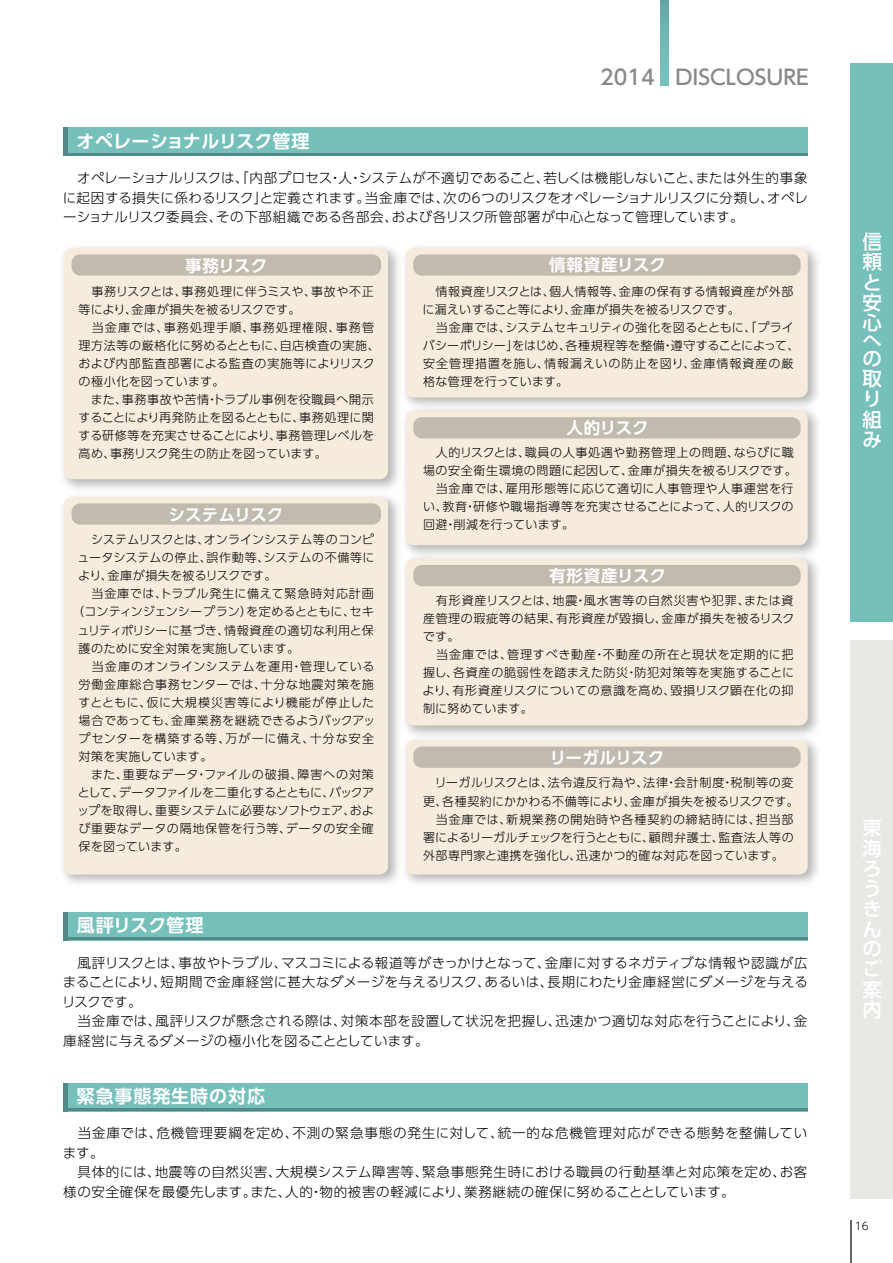
<style>
.page{position:relative;width:893px;height:1263px;background:#fff}
.page>*{position:absolute;margin:0;border:0;box-sizing:border-box;transform-origin:0 0}
.t1{font:500 20.7px "UD Shin Go Pro";color:#898989}
.t2{font:500 19.5px/20.2px "UD Shin Go Pro";color:#fff}
.t3{font:700 18px "UD Shin Go Pro De";letter-spacing:.015em;color:#fff}
.t4{font:700 18px "UD Shin Go Pro De";letter-spacing:.035em;color:#fff}
.t5{font:700 18px "UD Shin Go Pro De";letter-spacing:.005em;color:#fff}
.t6{font:700 16.5px "UD Shin Go Pro De";color:#fff}
.t7{font:700 16.5px "UD Shin Go Pro De";letter-spacing:.025em;color:#fff}
.t8{font:300 13.5px/19.5px "UD Shin Go Pro";letter-spacing:.03em;color:#000;text-align:justify}
.t9{font:300 13.5px/19.5px "UD Shin Go Pro";letter-spacing:.05em;color:#000}
.t10{font:300 12px/18px "UD Shin Go Pro";letter-spacing:.035em;color:#000}
.t11{font:300 12px "UD Shin Go Pro";letter-spacing:.005em;color:#000}
.t12{font:300 12px "UD Shin Go Pro";letter-spacing:.065em;color:#000}
.t13{font:300 12px "UD Shin Go Pro";letter-spacing:-.025em;color:#000}
.t14{font:300 12px "UD Shin Go Pro";letter-spacing:-.005em;color:#000}
.t15{font:300 12px "UD Shin Go Pro";letter-spacing:.075em;color:#000}
.t16{font:300 12px "UD Shin Go Pro";letter-spacing:.07em;color:#000}
.t17{font:300 12px "UD Shin Go Pro";letter-spacing:.06em;color:#000}
.t18{font:300 12px "UD Shin Go Pro";letter-spacing:.055em;color:#000}
.t19{font:300 12px "UD Shin Go Pro";letter-spacing:.015em;color:#000}
.t20{font:300 10.5px "UD Shin Go Pro";color:#000}
</style>
<div class="page">
<div style="left:406px;top:248px;width:402px;height:149px;background:#f5ecdd;border-radius:9px"></div>
<div style="left:406px;top:411px;width:402px;height:134px;background:#f5ecdd;border-radius:9px"></div>
<div style="left:413px;top:417px;width:388px;height:21px;background:#c1bbaf;border-radius:9px"></div>
<div style="left:406px;top:558px;width:402px;height:167px;background:#f5ecdd;border-radius:9px"></div>
<div style="left:413px;top:565px;width:388px;height:21px;background:#c1bbaf;border-radius:9px"></div>
<div style="left:413px;top:254px;width:388px;height:22px;background:#c1bbaf;border-radius:9px"></div>
<div style="left:64px;top:248px;width:324px;height:231px;background:#f5ecdd;border-radius:9px"></div>
<div style="left:72px;top:254px;width:309px;height:22px;background:#c1bbaf;border-radius:9px"></div>
<div style="left:64px;top:497px;width:324px;height:377px;background:#f5ecdd;border-radius:9px"></div>
<div style="left:72px;top:503px;width:309px;height:22px;background:#c1bbaf;border-radius:9px"></div>
<img style="left:396px;top:730px;width:422px;height:154px">
<div style="left:406px;top:740px;width:402px;height:134px;background:#f5ecdd;border-radius:9px"></div>
<div style="left:850px;top:64px;width:43px;height:558px;background:#76c0bb"></div>
<div style="left:850px;top:641px;width:43px;height:558px;background:#eae8e5"></div>
<hr style="left:850px;top:1220px;width:2px;height:43px;background:#666464">
<div style="left:64px;top:128px;width:744px;height:28px;background:#76c0bb"></div>
<hr style="left:64px;top:153px;width:744px;height:3px;background:#518a87">
<hr style="left:64px;top:128px;width:4px;height:28px;background:#518a87">
<div style="left:64px;top:912px;width:744px;height:28px;background:#76c0bb"></div>
<hr style="left:64px;top:938px;width:744px;height:2px;background:#518a87">
<hr style="left:64px;top:912px;width:4px;height:28px;background:#518a87">
<div style="left:64px;top:1083px;width:744px;height:28px;background:#76c0bb"></div>
<hr style="left:64px;top:1109px;width:744px;height:2px;background:#518a87">
<hr style="left:64px;top:1083px;width:4px;height:28px;background:#518a87">
<div style="left:413px;top:746px;width:388px;height:22px;background:#c1bbaf;border-radius:9px"></div>
<svg style="left:661px;top:0;width:8px;height:85px"></svg>
<h3 class="t3" style="left:76px;top:126px;width:235px">オペレーショナルリスク管理</h3>
<h1 class="t1" style="left:600px;top:60px;width:210px">2014 DISCLOSURE</h1>
<p class="t8" style="left:63px;top:168px;width:747px">　オペレーショナルリスクは、「内部プロセス・人・システムが不適切であること、若しくは機能しないこと、または外生的事象に起因する損失に係わるリスク」と定義されます。当金庫では、次の６つのリスクをオペレーショナルリスクに分類し、オペレーショナルリスク委員会、その下部組織である各部会、および各リスク所管部署が中心となって管理しています。</p>
<h3 class="t6" style="left:185px;top:252px;width:84px">事務リスク</h3>
<h3 class="t7" style="left:549px;top:251px;width:118px">情報資産リスク</h3>
<p class="t10" style="left:78px;top:282px;width:303px">　事務リスクとは、事務処理に伴うミスや、事故や不正等により、金庫が損失を被るリスクです。<br>　当金庫では、事務処理手順、事務処理権限、事務管理方法等の厳格化に努めるとともに、自店検査の実施、および内部監査部署による監査の実施等によりリスクの極小化を図っています。<br>　また、事務事故や苦情・トラブル事例を役職員へ開示することにより再発防止を図るとともに、事務処理に関する研修等を充実させることにより、事務管理レベルを高め、事務リスク発生の防止を図っています。</p>
<p class="t10" style="left:423px;top:282px;width:378px">　情報資産リスクとは、個人情報等、金庫の保有する情報資産が外部に漏えいすること等により、金庫が損失を被るリスクです。<br>　当金庫では、システムセキュリティの強化を図るとともに、「プライバシーポリシー」をはじめ、各種規程等を整備・遵守することによって、安全管理措置を施し、情報漏えいの防止を図り、金庫情報資産の厳格な管理を行っています。</p>
<h3 class="t6" style="left:566px;top:414px;width:84px">人的リスク</h3>
<p class="t10" style="left:423px;top:443px;width:375px">　人的リスクとは、職員の人事処遇や勤務管理上の問題、ならびに職場の安全衛生環境の問題に起因して、金庫が損失を被るリスクです。　当金庫では、雇用形態等に応じて適切に人事管理や人事運営を行い、教育・研修や職場指導等を充実させることによって、人的リスクの回避・削減を行っています。</p>
<h3 class="t6" style="left:168px;top:501px;width:116px">システムリスク</h3>
<p class="t11" style="left:79px;top:530px;width:297px">　システムリスクとは、オンラインシステム等のコンピ</p>
<p class="t10" style="left:78px;top:548px;width:298px">ュータシステムの停止、誤作動等、システムの不備等に</p>
<p class="t10" style="left:78px;top:566px;width:200px">より、金庫が損失を被るリスクです。</p>
<p class="t16" style="left:79px;top:584px;width:297px">　当金庫では、トラブル発生に備えて緊急時対応計画</p>
<p class="t11" style="left:72px;top:602px;width:303px">（コンティンジェンシープラン）を定めるとともに、セキ</p>
<p class="t10" style="left:78px;top:620px;width:298px">ュリティポリシーに基づき、情報資産の適切な利用と保</p>
<p class="t10" style="left:79px;top:638px;width:222px">護のために安全対策を実施しています。</p>
<p class="t10" style="left:79px;top:656px;width:297px">　当金庫のオンラインシステムを運用・管理している</p>
<p class="t17" style="left:79px;top:674px;width:297px">労働金庫総合事務センターでは、十分な地震対策を施</p>
<p class="t18" style="left:78px;top:692px;width:297px">すとともに、仮に大規模災害等により機能が停止した</p>
<p class="t10" style="left:79px;top:711px;width:298px">場合であっても、金庫業務を継続できるようバックアッ</p>
<p class="t12" style="left:79px;top:728px;width:297px">プセンターを構築する等、万が一に備え、十分な安全</p>
<p class="t10" style="left:79px;top:747px;width:135px">対策を実施しています。</p>
<p class="t15" style="left:79px;top:764px;width:297px">　また、重要なデータ・ファイルの破損、障害への対策</p>
<p class="t13" style="left:78px;top:782px;width:298px">として、データファイルを二重化するとともに、バックア</p>
<p class="t14" style="left:77px;top:800px;width:298px">ップを取得し、重要システムに必要なソフトウェア、およ</p>
<p class="t12" style="left:78px;top:818px;width:297px">び重要なデータの隔地保管を行う等、データの安全確</p>
<p class="t19" style="left:79px;top:836px;width:110px">保を図っています。</p>
<h3 class="t5" style="left:77px;top:910px;width:128px">風評リスク管理</h3>
<h3 class="t7" style="left:549px;top:562px;width:118px">有形資産リスク</h3>
<p class="t10" style="left:423px;top:591px;width:373px">　有形資産リスクとは、地震・風水害等の自然災害や犯罪、または資産管理の瑕疵等の結果、有形資産が毀損し、金庫が損失を被るリスクです。<br>　当金庫では、管理すべき動産・不動産の所在と現状を定期的に把握し、各資産の脆弱性を踏まえた防災・防犯対策等を実施することにより、有形資産リスクについての意識を高め、毀損リスク顕在化の抑制に努めています。</p>
<h3 class="t6" style="left:550px;top:744px;width:116px">リーガルリスク</h3>
<p class="t10" style="left:423px;top:773px;width:377px">　リーガルリスクとは、法令違反行為や、法律・会計制度・税制等の変更、各種契約にかかわる不備等により、金庫が損失を被るリスクです。　当金庫では、新規業務の開始時や各種契約の締結時には、担当部署によるリーガルチェックを行うとともに、顧問弁護士、監査法人等の外部専門家と連携を強化し、迅速かつ的確な対応を図っています。</p>
<p class="t8" style="left:62px;top:952px;width:747px;text-align:left">　風評リスクとは、事故やトラブル、マスコミによる報道等がきっかけとなって、金庫に対するネガティブな情報や認識が広まることにより、短期間で金庫経営に甚大なダメージを与えるリスク、あるいは、長期にわたり金庫経営にダメージを与えるリスクです。<br>　当金庫では、風評リスクが懸念される際は、対策本部を設置して状況を把握し、迅速かつ適切な対応を行うことにより、金庫経営に与えるダメージの極小化を図ることとしています。</p>
<h3 class="t4" style="left:77px;top:1081px;width:190px">緊急事態発生時の対応</h3>
<p class="t9" style="left:63px;top:1123px;width:746px">　当金庫では、危機管理要綱を定め、不測の緊急事態の発生に対して、統一的な危機管理対応ができる態勢を整備しています。<br>　具体的には、地震等の自然災害、大規模システム障害等、緊急事態発生時における職員の行動基準と対応策を定め、お客様の安全確保を最優先します。また、人的・物的被害の軽減により、業務継続の確保に努めることとしています。</p>
<h2 class="t2" style="left:862px;top:231px;width:21px;text-align:justify">信頼と安心</h2>
<h2 class="t2" style="left:862px;top:332px;width:20px;line-height:17.7px">への</h2>
<h2 class="t2" style="left:862px;top:368px;width:21px">取り組み</h2>
<h2 class="t2" style="left:862px;top:817px;width:21px">東海ろうきんのご案内</h2>
<p class="t20" style="left:855px;top:1217px;width:15px">16</p>
</div>
